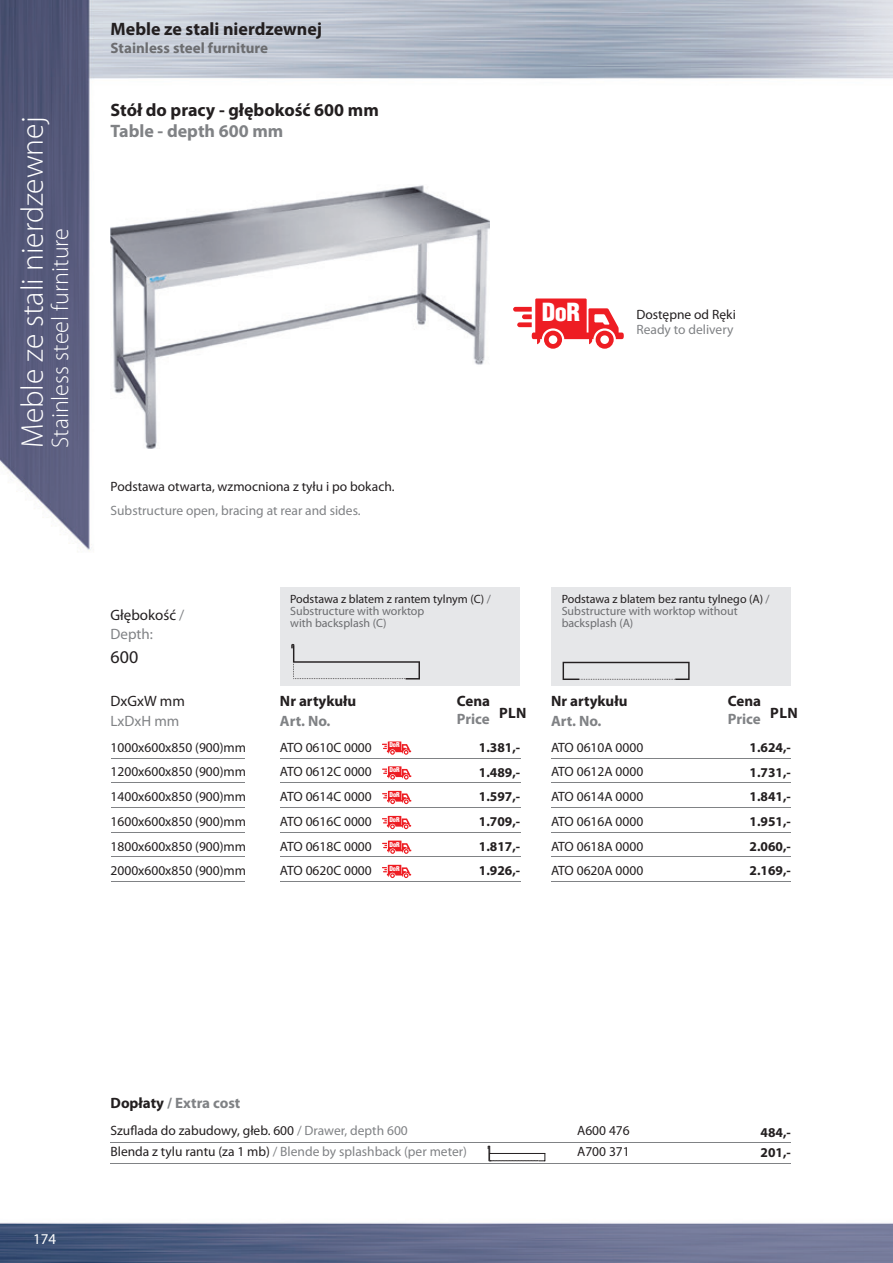
<style>
.page{position:relative;width:893px;height:1263px;background:#fff}
.page>*{position:absolute;margin:0;border:0;box-sizing:border-box;transform-origin:0 0}
.t1{font:300 31.5px "Myriad Pro";color:#fff}
.t2{font:900 24.45px "Switzerland Cond";color:#fff}
.t3{font:300 24px "Myriad Pro";color:#fff}
.t4{font:700 18px "Myriad Pro";color:#231f20}
.t5{font:700 18px "Myriad Pro";color:#808285}
.t6{font:18px "Myriad Pro";color:#231f20}
.t7{font:700 15px "Myriad Pro";color:#808285}
.t8{font:700 15px "Myriad Pro";color:#231f20}
.t9{font:700 15px "Myriad Pro";color:#6c6d70}
.t10{font:15px/19.5px "Myriad Pro";color:#231f20}
.t11{font:15px "Myriad Pro";color:#808285}
.t12{font:15px "Myriad Pro";color:#fff}
.t13{font:13.5px/24.8px "Myriad Pro";color:#231f20;text-align:justify}
.t14{font:13.5px "Myriad Pro";color:#808285}
.t15{font:700 13.5px/24.6px "Myriad Pro";color:#231f20;text-align:justify}
.t16{font:12px/12px "Myriad Pro";color:#6c6d70}
.t17{font:900 6.45px "Switzerland Cond";letter-spacing:-.02em;color:#fff}
.s1{color:#808285}
.s2{color:#231f20}
</style>
<div class="page">
<img style="left:0;top:0;width:893px;height:1263px">
<hr style="left:111px;top:1142px;width:680px;height:1px;background:#808285">
<img style="left:111px;top:185px;width:378px;height:264px">
<hr style="left:111px;top:758px;width:133px;height:1px;background:#808285">
<hr style="left:111px;top:782px;width:133px;height:1px;background:#808285">
<hr style="left:111px;top:807px;width:133px;height:1px;background:#808285">
<hr style="left:111px;top:832px;width:133px;height:1px;background:#808285">
<hr style="left:111px;top:857px;width:133px;height:1px;background:#808285">
<hr style="left:111px;top:881px;width:133px;height:1px;background:#808285">
<hr style="left:551px;top:758px;width:240px;height:1px;background:#808285">
<hr style="left:551px;top:782px;width:240px;height:1px;background:#808285">
<hr style="left:551px;top:807px;width:240px;height:1px;background:#808285">
<hr style="left:551px;top:832px;width:240px;height:1px;background:#808285">
<hr style="left:551px;top:857px;width:240px;height:1px;background:#808285">
<hr style="left:551px;top:881px;width:240px;height:1px;background:#808285">
<hr style="left:280px;top:758px;width:240px;height:1px;background:#808285">
<hr style="left:280px;top:782px;width:240px;height:1px;background:#808285">
<hr style="left:280px;top:807px;width:240px;height:1px;background:#808285">
<hr style="left:280px;top:832px;width:240px;height:1px;background:#808285">
<hr style="left:280px;top:857px;width:240px;height:1px;background:#808285">
<hr style="left:280px;top:881px;width:240px;height:1px;background:#808285">
<div style="left:280px;top:587px;width:240px;height:98px;background:#e6e7e9"></div>
<div style="left:551px;top:587px;width:240px;height:98px;background:#e6e7e9"></div>
<svg style="left:291px;top:644px;width:129px;height:35px"></svg>
<svg style="left:563px;top:662px;width:127px;height:18px"></svg>
<svg style="left:513px;top:298px;width:111px;height:51px"></svg>
<svg style="left:382px;top:741px;width:29px;height:14px"></svg>
<svg style="left:382px;top:766px;width:29px;height:13px"></svg>
<svg style="left:382px;top:791px;width:29px;height:13px"></svg>
<svg style="left:382px;top:816px;width:29px;height:13px"></svg>
<svg style="left:382px;top:841px;width:29px;height:13px"></svg>
<svg style="left:382px;top:865px;width:29px;height:13px"></svg>
<hr style="left:111px;top:1163px;width:680px;height:1px;background:#808285">
<svg style="left:488px;top:1146px;width:58px;height:16px"></svg>
<h1 class="t1" style="left:13px;top:448px;width:334px;rotate:-90deg">Meble ze stali nierdzewnej</h1>
<h3 class="t3" style="left:46px;top:448px;width:221px;rotate:-90deg">Stainless steel furniture</h3>
<h3 class="t4" style="left:111px;top:18px;width:213px">Meble ze stali nierdzewnej</h3>
<p class="t9" style="left:111px;top:39px;width:159px">Stainless steel furniture</p>
<h3 class="t4" style="left:111px;top:98px;width:270px">Stół do pracy - głębokość 600 mm</h3>
<h3 class="t5" style="left:111px;top:119px;width:174px">Table - depth 600 mm</h3>
<p class="t13" style="left:111px;top:473px;width:286px">Podstawa otwarta, wzmocniona z tyłu i po bokach.</p>
<p class="t14" style="left:111px;top:502px;width:252px">Substructure open, bracing at rear and sides.</p>
<h2 class="t2" style="left:542px;top:296px;width:40px">DoR</h2>
<p class="t13" style="left:636px;top:301px;width:101px">Dostępne od Ręki</p>
<p class="t14" style="left:636px;top:321px;width:99px">Ready to delivery</p>
<p class="t10" style="left:111px;top:604px;width:75px">Głębokość <span class="s1">/<br>Depth:</span></p>
<h3 class="t6" style="left:111px;top:646px;width:29px">600</h3>
<p class="t10" style="left:111px;top:691px;width:76px">DxGxW mm</p>
<p class="t11" style="left:111px;top:711px;width:70px">LxDxH mm</p>
<p class="t13" style="left:111px;top:734px;width:137px">1000x600x850 (900)mm 1200x600x850 (900)mm 1400x600x850 (900)mm 1600x600x850 (900)mm 1800x600x850 (900)mm 2000x600x850 (900)mm</p>
<p class="t16" style="left:290px;top:593px;width:202px"><span class="s2">Podstawa z blatem z rantem tylnym (C)</span> /<br>Substructure with worktop<br>with backsplash (C)</p>
<p class="t16" style="left:562px;top:593px;width:210px"><span class="s2">Podstawa z blatem bez rantu tylnego (A)</span> /<br>Substructure with worktop without backsplash (A)</p>
<p class="t8" style="left:280px;top:691px;width:78px">Nr artykułu</p>
<p class="t7" style="left:280px;top:711px;width:52px">Art. No.</p>
<p class="t13" style="left:280px;top:734px;width:93px">ATO 0610C 0000<br>ATO 0612C 0000<br>ATO 0614C 0000<br>ATO 0616C 0000<br>ATO 0618C 0000<br>ATO 0620C 0000</p>
<p class="t17" style="left:389px;top:741px;width:12px">DoR</p>
<p class="t17" style="left:390px;top:766px;width:12px">DoR</p>
<p class="t17" style="left:390px;top:790px;width:12px">DoR</p>
<p class="t17" style="left:389px;top:815px;width:12px">DoR</p>
<p class="t17" style="left:390px;top:840px;width:12px">DoR</p>
<p class="t17" style="left:389px;top:864px;width:12px">DoR</p>
<p class="t8" style="left:457px;top:691px;width:35px">Cena</p>
<p class="t7" style="left:457px;top:709px;width:34px">Price</p>
<p class="t8" style="left:499px;top:703px;width:29px">PLN</p>
<p class="t8" style="left:551px;top:691px;width:78px">Nr artykułu</p>
<p class="t7" style="left:551px;top:711px;width:52px">Art. No.</p>
<p class="t8" style="left:728px;top:691px;width:35px">Cena</p>
<p class="t7" style="left:728px;top:709px;width:34px">Price</p>
<p class="t8" style="left:770px;top:703px;width:29px">PLN</p>
<p class="t15" style="left:479px;top:735px;width:43px">1.381,- 1.489,- 1.597,- 1.709,- 1.817,- 1.926,-</p>
<p class="t13" style="left:551px;top:734px;width:94px">ATO 0610A 0000<br>ATO 0612A 0000<br>ATO 0614A 0000<br>ATO 0616A 0000<br>ATO 0618A 0000<br>ATO 0620A 0000</p>
<p class="t15" style="left:750px;top:735px;width:43px">1.624,- 1.731,- 1.841,- 1.951,- 2.060,- 2.169,-</p>
<p class="t12" style="left:33px;top:1230px;width:25px">174</p>
<p class="t7" style="left:111px;top:1093px;width:131px"><span class="s2">Dopłaty</span> / Extra cost</p>
<p class="t13" style="left:111px;top:1118px;width:299px">Szuflada do zabudowy, głeb. 600 <span class="s1">/ Drawer, depth 600</span></p>
<p class="t13" style="left:577px;top:1118px;width:54px">A600 476</p>
<p class="t14" style="left:111px;top:1143px;width:358px"><span class="s2">Blenda z tylu rantu (za 1 mb)</span> / Blende by splashback (per meter)</p>
<p class="t13" style="left:577px;top:1139px;width:54px">A700 371</p>
<p class="t15" style="left:761px;top:1119px;width:32px">484,-</p>
<p class="t15" style="left:761px;top:1139px;width:32px">201,-</p>
</div>
